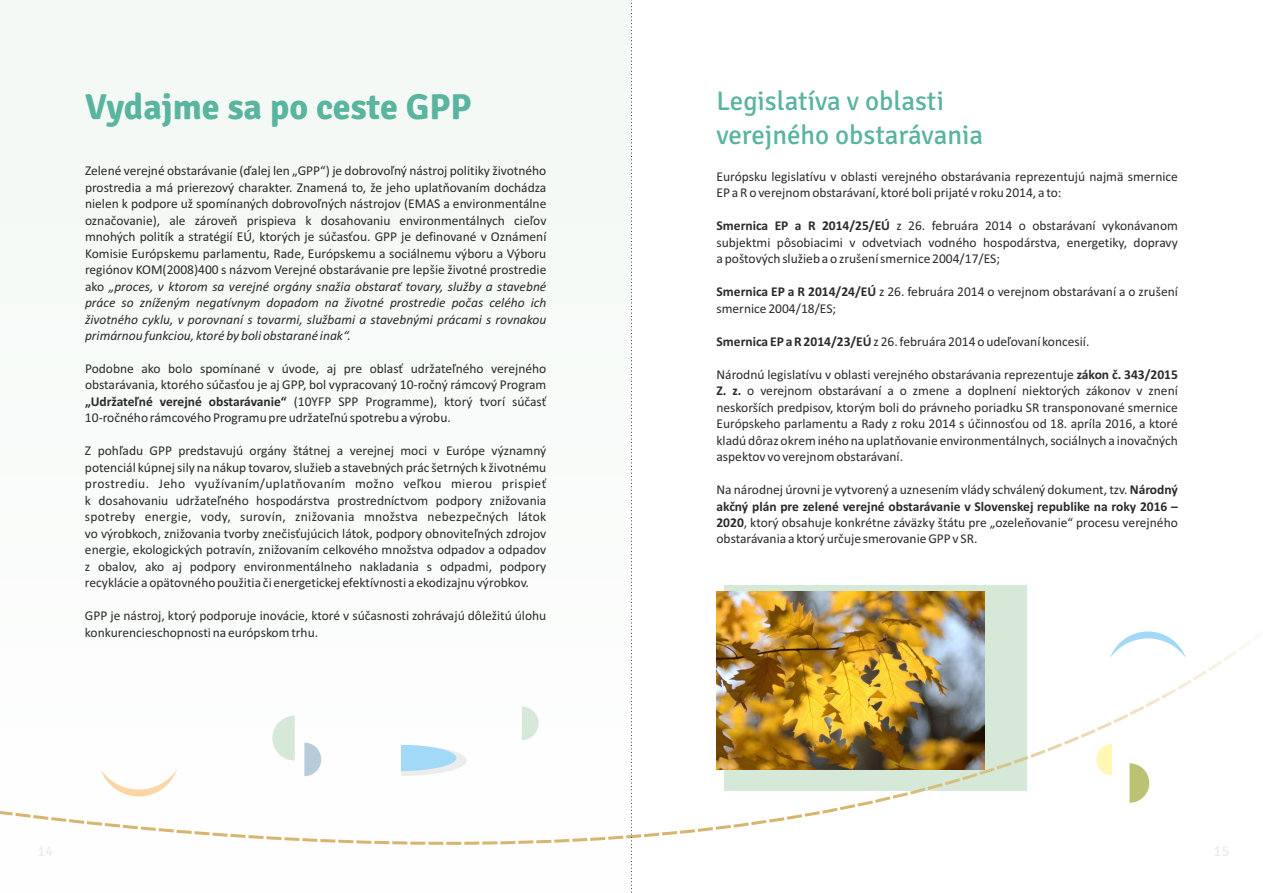
<style>
.page{position:relative;width:1263px;height:893px;background:#fff}
.page>*{position:absolute;margin:0;border:0;box-sizing:border-box;transform-origin:0 0}
.t1{font:700 36px "Signika";color:#59b4a0}
.t2{font:27px/33.3px "Signika";color:#59b4a0}
.t3{font:13.5px/16.5px "Calibri";color:#2b2a29;text-align:justify}
.s1{font-style:italic}
.s2{font-weight:700}
</style>
<div class="page">
<div style="left:724px;top:585px;width:302px;height:206px;background:#d6e9d8"></div>
<div style="left:0;top:0;width:631px;height:893px;background:#f4f9f5"></div>
<img style="left:716px;top:591px;width:269px;height:4px">
<svg style="left:0;top:595px;width:1261px;height:250px"></svg>
<svg style="left:631px;top:0;width:1px;height:893px"></svg>
<h1 class="t1" style="left:85px;top:85px;width:388px">Vydajme sa po ceste GPP</h1>
<p class="t3" style="left:85px;top:164px;width:463px">Zelené verejné obstarávanie (ďalej len „GPP“) je dobrovoľný nástroj politiky životného prostredia a má prierezový charakter. Znamená to, že jeho uplatňovaním dochádza nielen k podpore už spomínaných dobrovoľných nástrojov (EMAS a environmentálne označovanie), ale zároveň prispieva k dosahovaniu environmentálnych cieľov mnohých politík a stratégií EÚ, ktorých je súčasťou. GPP je definované v Oznámení Komisie Európskemu parlamentu, Rade, Európskemu a sociálnemu výboru a Výboru regiónov KOM(2008)400 s názvom Verejné obstarávanie pre lepšie životné prostredie ako <span class="s1">„proces, v ktorom sa verejné orgány snažia obstarať tovary, služby a stavebné práce so zníženým negatívnym dopadom na životné prostredie počas celého ich životného cyklu, v porovnaní s tovarmi, službami a stavebnými prácami s rovnakou primárnou funkciou, ktoré by boli obstarané inak“.</span></p>
<p class="t3" style="left:85px;top:361px;width:463px">Podobne ako bolo spomínané v úvode, aj pre oblasť udržateľného verejného obstarávania, ktorého súčasťou je aj GPP, bol vypracovaný 10-ročný rámcový Program <span class="s2">„Udržateľné verejné obstarávanie“</span> (10YFP SPP Programme), ktorý tvorí súčasť 10-ročného rámcového Programu pre udržateľnú spotrebu a výrobu.</p>
<p class="t3" style="left:85px;top:444px;width:463px">Z pohľadu GPP predstavujú orgány štátnej a verejnej moci v Európe významný potenciál kúpnej sily na nákup tovarov, služieb a stavebných prác šetrných k životnému prostrediu. Jeho využívaním/uplatňovaním možno veľkou mierou prispieť k dosahovaniu udržateľného hospodárstva prostredníctvom podpory znižovania spotreby energie, vody, surovín, znižovania množstva nebezpečných látok vo výrobkoch, znižovania tvorby znečisťujúcich látok, podpory obnoviteľných zdrojov energie, ekologických potravín, znižovaním celkového množstva odpadov a odpadov z obalov, ako aj podpory environmentálneho nakladania s odpadmi, podpory recyklácie a opätovného použitia či energetickej efektívnosti a ekodizajnu výrobkov.</p>
<p class="t3" style="left:85px;top:609px;width:463px">GPP je nástroj, ktorý podporuje inovácie, ktoré v súčasnosti zohrávajú dôležitú úlohu konkurencieschopnosti na európskom trhu.</p>
<h2 class="t2" style="left:716px;top:85px;width:268px">Legislatíva v oblasti verejného obstarávania</h2>
<p class="t3" style="left:716px;top:169px;width:463px">Európsku legislatívu v oblasti verejného obstarávania reprezentujú najmä smernice<br>EP a R o verejnom obstarávaní, ktoré boli prijaté v roku 2014, a to:</p>
<p class="t3" style="left:716px;top:219px;width:463px"><span class="s2">Smernica EP a R 2014/25/EÚ</span> z 26. februára 2014 o obstarávaní vykonávanom subjektmi pôsobiacimi v odvetviach vodného hospodárstva, energetiky, dopravy a poštových služieb a o zrušení smernice 2004/17/ES;</p>
<p class="t3" style="left:716px;top:285px;width:463px"><span class="s2">Smernica EP a R 2014/24/EÚ</span> z 26. februára 2014 o verejnom obstarávaní a o zrušení smernice 2004/18/ES;</p>
<p class="t3" style="left:716px;top:334px;width:374px"><span class="s2">Smernica EP a R 2014/23/EÚ</span>z 26. februára 2014 o udeľovaní koncesií.</p>
<p class="t3" style="left:716px;top:367px;width:463px">Národnú legislatívu v oblasti verejného obstarávania reprezentuje <span class="s2">zákon č. 343/2015<br>Z. z.</span> o verejnom obstarávaní a o zmene a doplnení niektorých zákonov v znení neskorších predpisov, ktorým boli do právneho poriadku SR transponované smernice Európskeho parlamentu a Rady z roku 2014 s účinnosťou od 18. apríla 2016, a ktoré kladú dôraz okrem iného na uplatňovanie environmentálnych, sociálnych a inovačných aspektov vo verejnom obstarávaní.</p>
<p class="t3" style="left:716px;top:482px;width:463px">Na národnej úrovni je vytvorený a uznesením vlády schválený dokument, tzv. <span class="s2">Národný akčný plán pre zelené verejné obstarávanie v Slovenskej republike na roky 2016 – 2020</span>, ktorý obsahuje konkrétne záväzky štátu pre „ozeleňovanie“ procesu verejného obstarávania a ktorý určuje smerovanie GPP v SR.</p>
</div>
